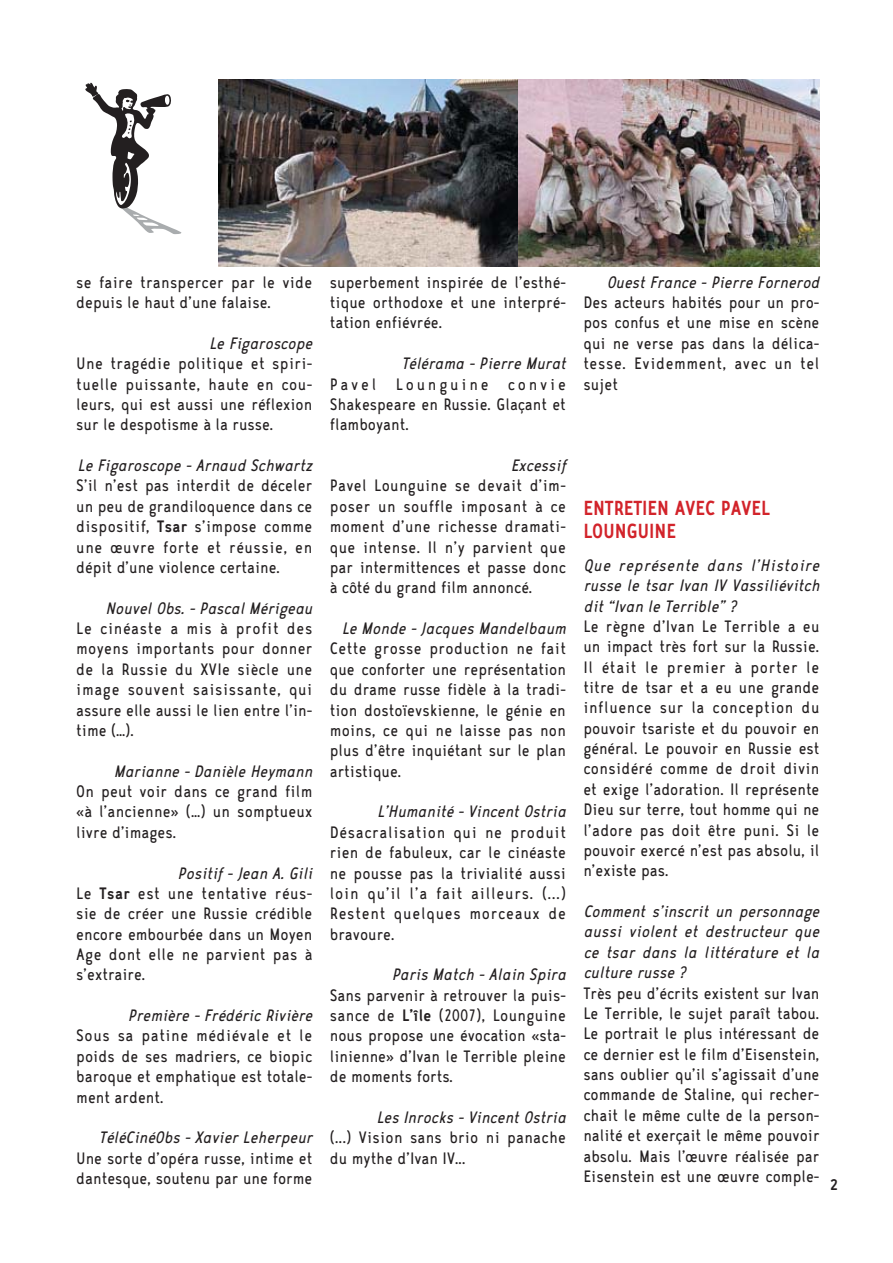
<style>
.page{position:relative;width:893px;height:1263px;background:#fff}
.page>*{position:absolute;margin:0;border:0;box-sizing:border-box;transform-origin:0 0}
.t1{font:700 23.25px/23.2px "CA Zaracusa Narrow";color:#d2232a}
.t2{font:18.9px/20.4px "CA Zaracusa Narrow";color:#231f20;text-align:justify}
.t3{font:italic 18.9px/20.4px "CA Zaracusa Narrow";color:#231f20;text-align:justify}
.s1{font-weight:700}
.s2{font-style:italic}
</style>
<div class="page">
<svg style="left:85px;top:83px;width:96px;height:151px"></svg>
<img style="left:219px;top:79px;width:601px;height:187px">
<p class="t2" style="left:76px;top:274px;width:238px">se faire transpercer par le vide depuis le haut d’une falaise.</p>
<p class="t3" style="left:209px;top:335px;width:105px">Le Figaroscope</p>
<p class="t2" style="left:76px;top:356px;width:238px">Une tragédie politique et spiri&shy;tuelle puissante, haute en cou&shy;leurs, qui est aussi une réflexion sur le despotisme à la russe.</p>
<p class="t3" style="left:78px;top:457px;width:236px">Le Figaroscope - Arnaud Schwartz</p>
<p class="t2" style="left:76px;top:478px;width:238px">S’il n’est pas interdit de déceler un peu de grandiloquence dans ce dispositif, <span class="s1">Tsar</span> s’impose comme une œuvre forte et réussie, en dépit d’une violence certaine.</p>
<p class="t3" style="left:106px;top:600px;width:208px">Nouvel Obs. - Pascal Mérigeau</p>
<p class="t2" style="left:76px;top:620px;width:238px">Le cinéaste a mis à profit des moyens importants pour donner de la Russie du XVIe siècle une image souvent saisissante, qui assure elle aussi le lien entre l’in&shy;time (…).</p>
<p class="t3" style="left:114px;top:763px;width:200px">Marianne - Danièle Heymann</p>
<p class="t2" style="left:76px;top:783px;width:238px">On peut voir dans ce grand film «à l’ancienne» (…) un somptueux livre d’images.</p>
<p class="t2" style="left:76px;top:865px;width:238px;text-indent:101px"><span class="s2">Positif - Jean A. Gili </span>Le <span class="s1">Tsar</span> est une tentative réus&shy;sie de créer une Russie crédible encore embourbée dans un Moyen Age dont elle ne parvient pas à s’extraire.</p>
<p class="t3" style="left:128px;top:1007px;width:186px">Première - Frédéric Rivière</p>
<p class="t2" style="left:76px;top:1028px;width:238px">Sous sa patine médiévale et le poids de ses madriers, ce biopic baroque et emphatique est totale&shy;ment ardent.</p>
<p class="t3" style="left:99px;top:1130px;width:215px">TéléCinéObs - Xavier Leherpeur</p>
<p class="t2" style="left:76px;top:1150px;width:238px">Une sorte d’opéra russe, intime et dantesque, soutenu par une forme</p>
<p class="t2" style="left:330px;top:274px;width:238px">superbement inspirée de l’esthé&shy;tique orthodoxe et une interpré&shy;tation enfiévrée.</p>
<p class="t3" style="left:401px;top:356px;width:166px">Télérama - Pierre Murat</p>
<p class="t2" style="left:330px;top:376px;width:238px">Pavel Lounguine convie Shakespeare en Russie. Glaçant et flamboyant.</p>
<p class="t3" style="left:511px;top:457px;width:57px">Excessif</p>
<p class="t2" style="left:330px;top:478px;width:238px">Pavel Lounguine se devait d’im&shy;poser un souffle imposant à ce moment d’une richesse dramati&shy;que intense. Il n’y parvient que par intermittences et passe donc à côté du grand film annoncé.</p>
<p class="t3" style="left:342px;top:620px;width:226px">Le Monde - Jacques Mandelbaum</p>
<p class="t2" style="left:330px;top:641px;width:238px">Cette grosse production ne fait que conforter une représentation du drame russe fidèle à la tradi&shy;tion dostoïevskienne, le génie en moins, ce qui ne laisse pas non plus d’être inquiétant sur le plan artistique.</p>
<p class="t3" style="left:377px;top:804px;width:190px">L’Humanité - Vincent Ostria</p>
<p class="t2" style="left:330px;top:824px;width:238px">Désacralisation qui ne produit rien de fabuleux, car le cinéaste ne pousse pas la trivialité aussi loin qu’il l’a fait ailleurs. (...)<br>Restent quelques morceaux de bravoure.</p>
<p class="t3" style="left:392px;top:967px;width:176px">Paris Match - Alain Spira</p>
<p class="t2" style="left:330px;top:987px;width:238px">Sans parvenir à retrouver la puis&shy;sance de <span class="s1">L’île</span> (2007), Lounguine nous propose une évocation «sta&shy;linienne» d’Ivan le Terrible pleine de moments forts.</p>
<p class="t3" style="left:376px;top:1109px;width:191px">Les Inrocks - Vincent Ostria</p>
<p class="t2" style="left:330px;top:1130px;width:238px">(...) Vision sans brio ni panache du mythe d’Ivan IV...</p>
<p class="t3" style="left:607px;top:274px;width:214px">Ouest France - Pierre Fornerod</p>
<p class="t2" style="left:583px;top:294px;width:238px">Des acteurs habités pour un pro&shy;pos confus et une mise en scène qui ne verse pas dans la délica&shy;tesse. Evidemment, avec un tel sujet</p>
<p class="t1" style="left:583px;top:499px;width:188px">ENTRETIEN AVEC PAVEL<br>LOUNGUINE</p>
<p class="t3" style="left:583px;top:557px;width:238px">Que représente dans l’Histoire russe le tsar Ivan IV Vassiliévitch dit “Ivan le Terrible” ?</p>
<p class="t2" style="left:583px;top:618px;width:238px">Le règne d’Ivan Le Terrible a eu un impact très fort sur la Russie.<br>Il était le premier à porter le titre de tsar et a eu une grande influence sur la conception du pouvoir tsariste et du pouvoir en général. Le pouvoir en Russie est considéré comme de droit divin et exige l’adoration. Il représente Dieu sur terre, tout homme qui ne l’adore pas doit être puni. Si le pouvoir exercé n’est pas absolu, il n’existe pas.</p>
<p class="t3" style="left:583px;top:903px;width:238px">Comment s’inscrit un personnage aussi violent et destructeur que ce tsar dans la littérature et la culture russe ?</p>
<p class="t2" style="left:583px;top:985px;width:257px;text-align:left">Très peu d’écrits existent sur Ivan Le Terrible, le sujet paraît tabou.<br>Le portrait le plus intéressant de ce dernier est le film d’Eisenstein, sans oublier qu’il s’agissait d’une commande de Staline, qui recher&shy;chait le même culte de la person&shy;nalité et exerçait le même pouvoir absolu. Mais l’œuvre réalisée par Eisenstein est une œuvre comple- <sub>2</sub></p>
</div>
